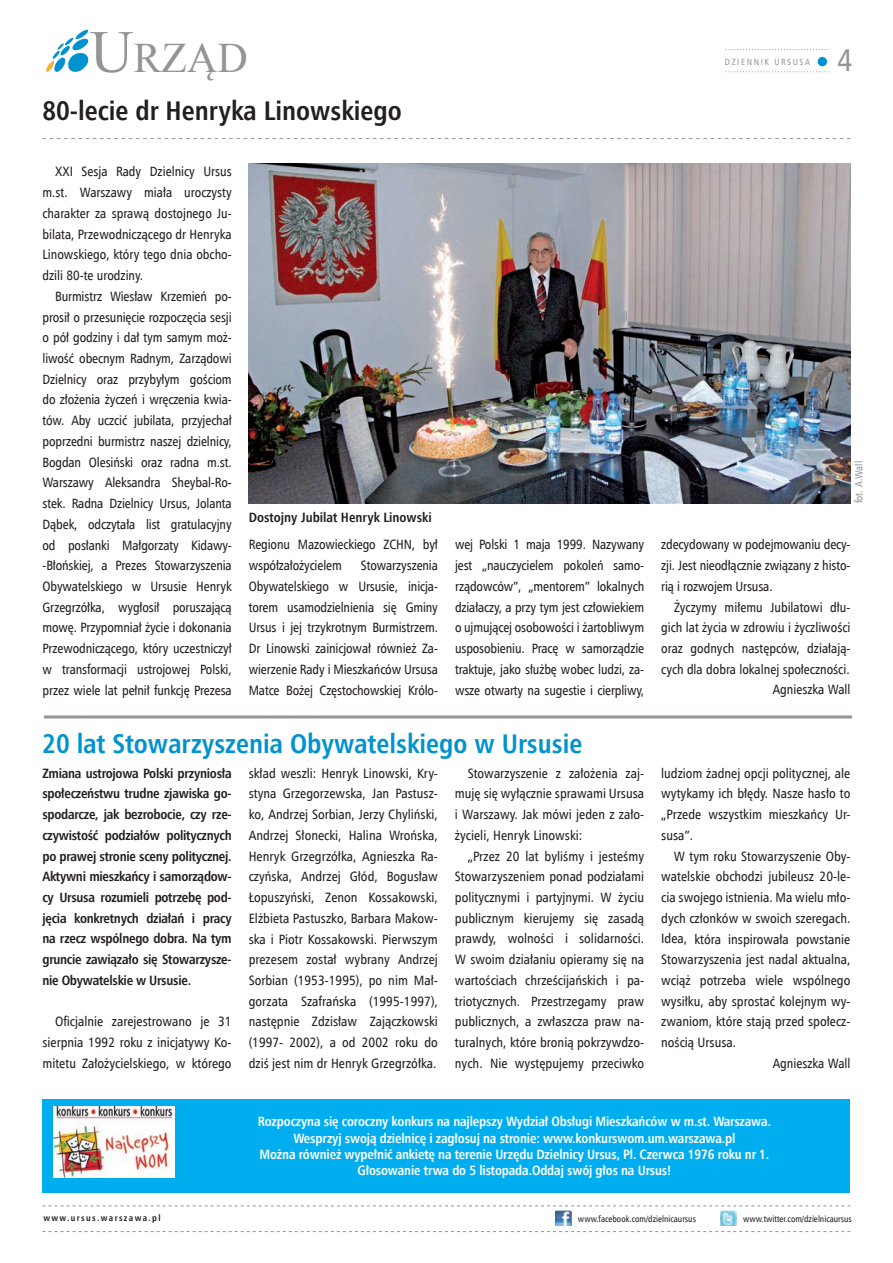
<style>
.page{position:relative;width:893px;height:1263px;background:#fff}
.page>*{position:absolute;margin:0;border:0;box-sizing:border-box;transform-origin:0 0}
.t1{font:42px "Times New Roman";color:#939598}
.t2{font:31.5px "Humnst 777 Cn EU";color:#939598}
.t3{font:700 27px "Humnst 777 Cn EU";color:#0093d0}
.t4{font:700 27px "Humnst 777 Cn EU";color:#231f20}
.t5{font:13.5px/20.7px "Humnst 777 Cn EU";color:#231f20;text-align:justify}
.t6{font:700 13.5px/20.7px "Humnst 777 Cn EU";letter-spacing:-.02em;color:#231f20;text-align:justify}
.t7{font:700 13.5px/16.2px "Humnst 777 Cn EU";letter-spacing:-.01em;color:#fff;text-align:center}
.t8{font:700 13.5px "Humnst 777 Cn EU";color:#231f20}
.t9{font:10.5px "Humnst 777 Cn EU";color:#939598}
.t10{font:9px "Humnst 777 Cn EU";color:#231f20}
.t11{font:700 9px "Humnst 777 Cn EU";letter-spacing:.15em;color:#231f20}
.t12{font:9px "Humnst 777 Cn EU";letter-spacing:.175em;color:#939598}
.s1{font-size:60px}
</style>
<div class="page">
<svg style="left:46px;top:29px;width:42px;height:43px"></svg>
<svg style="left:726px;top:49px;width:102px;height:1px"></svg>
<svg style="left:726px;top:71px;width:102px;height:1px"></svg>
<div style="left:818px;top:57px;width:9px;height:9px;background:#0093d0;border-radius:50%"></div>
<svg style="left:43px;top:1205px;width:807px;height:1px"></svg>
<svg style="left:43px;top:1231px;width:807px;height:1px"></svg>
<img style="left:721px;top:1210px;width:16px;height:16px">
<img style="left:555px;top:1210px;width:17px;height:16px">
<img style="left:249px;top:164px;width:601px;height:339px">
<svg style="left:43px;top:138px;width:807px;height:1px"></svg>
<hr style="left:44px;top:715px;width:808px;height:3px;background:#939598">
<div style="left:43px;top:1099px;width:807px;height:93px;background:#00aeef"></div>
<img style="left:54px;top:1106px;width:120px;height:71px">
<h1 class="t1" style="left:90px;top:29px;width:159px"><span class="s1">U</span>rząd</h1>
<h3 class="t4" style="left:42px;top:94px;width:361px">80-lecie dr Henryka Linowskiego</h3>
<p class="t5" style="left:43px;top:161px;width:191px;text-indent:13px">XXI Sesja Rady Dzielnicy Ursus m.st. Warszawy miała uroczysty charakter za sprawą dostojnego Ju&shy;bilata, Przewodniczącego dr Henryka Linowskiego, który tego dnia obcho&shy;dzili 80-te urodziny.</p>
<p class="t5" style="left:43px;top:286px;width:191px;text-indent:13px">Burmistrz Wiesław Krzemień po&shy;prosił o przesunięcie rozpoczęcia sesji o pół godziny i dał tym samym moż&shy;liwość obecnym Radnym, Zarządowi Dzielnicy oraz przybyłym gościom do złożenia życzeń i wręczenia kwia&shy;tów. Aby uczcić jubilata, przyjechał poprzedni burmistrz naszej dzielnicy, Bogdan Olesiński oraz radna m.st.<br>Warszawy Aleksandra Sheybal-Ro&shy;stek. Radna Dzielnicy Ursus, Jolanta Dąbek, odczytała list gratulacyjny od posłanki Małgorzaty Kidawy--Błońskiej, a Prezes Stowarzyszenia Obywatelskiego w Ursusie Henryk Grzegrzółka, wygłosił poruszającą mowę. Przypomniał życie i dokonania Przewodniczącego, który uczestniczył w transformacji ustrojowej Polski, przez wiele lat pełnił funkcję Prezesa</p>
<p class="t8" style="left:249px;top:509px;width:185px">Dostojny Jubilat Henryk Linowski</p>
<p class="t5" style="left:249px;top:534px;width:191px">Regionu Mazowieckiego ZCHN, był współzałożycielem</p>
<p class="t5" style="left:249px;top:555px;width:191px;text-indent:112px">Stowarzyszenia Obywatelskiego w Ursusie, inicja&shy;torem usamodzielnienia się Gminy Ursus i jej trzykrotnym Burmistrzem.<br>Dr Linowski zainicjował również Za&shy;wierzenie Rady i Mieszkańców Ursusa Matce Bożej Częstochowskiej Królo-</p>
<p class="t12" style="left:725px;top:56px;width:87px">DZIENNIK URSUSA</p>
<h2 class="t2" style="left:837px;top:41px;width:17px">4</h2>
<p class="t9" style="left:852px;top:503px;width:44px;rotate:-90deg">fot. A.Wall</p>
<p class="t5" style="left:455px;top:534px;width:191px">wej Polski 1 maja 1999. Nazywany jest „nauczycielem pokoleń samo&shy;rządowców”, „mentorem” lokalnych działaczy, a przy tym jest człowiekiem o ujmującej osobowości i żartobliwym usposobieniu. Pracę w samorządzie traktuje, jako służbę wobec ludzi, za&shy;wsze otwarty na sugestie i cierpliwy,</p>
<p class="t5" style="left:661px;top:534px;width:191px">zdecydowany w podejmowaniu decy&shy;zji. Jest nieodłącznie związany z histo&shy;rią i rozwojem Ursusa.</p>
<p class="t5" style="left:661px;top:596px;width:191px;text-align:right">Życzymy miłemu Jubilatowi dłu&shy;gich lat życia w zdrowiu i życzliwości oraz godnych następców, działają&shy;cych dla dobra lokalnej społeczności.<br>Agnieszka Wall</p>
<h3 class="t3" style="left:43px;top:726px;width:541px">20 lat Stowarzyszenia Obywatelskiego w Ursusie</h3>
<p class="t6" style="left:42px;top:763px;width:191px">Zmiana ustrojowa Polski przyniosła społeczeństwu trudne zjawiska go&shy;spodarcze, jak bezrobocie, czy rze&shy;czywistość podziałów politycznych po prawej stronie sceny politycznej.<br>Aktywni mieszkańcy i samorządow&shy;cy Ursusa rozumieli potrzebę pod&shy;jęcia konkretnych działań i pracy na rzecz wspólnego dobra. Na tym gruncie zawiązało się Stowarzysze&shy;nie Obywatelskie w Ursusie.</p>
<p class="t5" style="left:42px;top:1011px;width:191px;text-indent:13px">Oficjalnie zarejestrowano je 31 sierpnia 1992 roku z inicjatywy Ko&shy;mitetu Założycielskiego, w którego</p>
<p class="t5" style="left:249px;top:762px;width:191px">skład weszli: Henryk Linowski, Kry&shy;styna Grzegorzewska, Jan Pastusz&shy;ko, Andrzej Sorbian, Jerzy Chyliński, Andrzej Słonecki, Halina Wrońska, Henryk Grzegrzółka, Agnieszka Ra&shy;czyńska, Andrzej Głód, Bogusław Łopuszyński, Zenon Kossakowski, Elżbieta Pastuszko, Barbara Makow&shy;ska i Piotr Kossakowski. Pierwszym prezesem został wybrany Andrzej Sorbian (1953-1995), po nim Mał&shy;gorzata Szafrańska (1995-1997), następnie Zdzisław Zajączkowski (1997- 2002), a od 2002 roku do dziś jest nim dr Henryk Grzegrzółka.</p>
<p class="t5" style="left:455px;top:762px;width:191px;text-indent:13px">Stowarzyszenie z założenia zaj&shy;muję się wyłącznie sprawami Ursusa i Warszawy. Jak mówi jeden z zało&shy;życieli, Henryk Linowski:</p>
<p class="t5" style="left:455px;top:845px;width:191px;text-indent:13px">„Przez 20 lat byliśmy i jesteśmy Stowarzyszeniem ponad podziałami politycznymi i partyjnymi. W życiu publicznym kierujemy się zasadą prawdy, wolności i solidarności.<br>W swoim działaniu opieramy się na wartościach chrześcijańskich i pa&shy;triotycznych. Przestrzegamy praw publicznych, a zwłaszcza praw na&shy;turalnych, które bronią pokrzywdzo&shy;nych. Nie występujemy przeciwko</p>
<p class="t5" style="left:661px;top:762px;width:191px">ludziom żadnej opcji politycznej, ale wytykamy ich błędy. Nasze hasło to „Przede wszystkim mieszkańcy Ur&shy;susa”.</p>
<p class="t5" style="left:674px;top:845px;width:178px">W tym roku Stowarzyszenie Oby-</p>
<p class="t5" style="left:661px;top:866px;width:191px">watelskie obchodzi jubileusz 20-le-</p>
<p class="t5" style="left:661px;top:887px;width:191px">cia swojego istnienia. Ma wielu mło-</p>
<p class="t5" style="left:661px;top:908px;width:191px">dych członków w swoich szeregach.</p>
<p class="t5" style="left:661px;top:928px;width:191px">Idea, która inspirowała powstanie</p>
<p class="t5" style="left:661px;top:949px;width:191px">Stowarzyszenia jest nadal aktualna,</p>
<p class="t5" style="left:661px;top:970px;width:191px">wciąż potrzeba wiele wspólnego</p>
<p class="t5" style="left:661px;top:990px;width:191px">wysiłku, aby sprostać kolejnym wy-</p>
<p class="t5" style="left:661px;top:1011px;width:191px">zwaniom, które stają przed społecz-</p>
<p class="t5" style="left:661px;top:1032px;width:77px">nością Ursusa.</p>
<p class="t5" style="left:773px;top:1053px;width:79px">Agnieszka Wall</p>
<p class="t7" style="left:258px;top:1113px;width:515px">Rozpoczyna się coroczny konkurs na najlepszy Wydział Obsługi Mieszkańców w m.st. Warszawa.<br>Wesprzyj swoją dzielnicę i zagłosuj na stronie: www.konkurswom.um.warszawa.pl<br>Można również wypełnić ankietę na terenie Urzędu Dzielnicy Ursus, Pl. Czerwca 1976 roku nr 1.<br>Głosowanie trwa do 5 listopada.Oddaj swój głos na Ursus!</p>
<p class="t11" style="left:43px;top:1212px;width:119px">www.ursus.warszawa.pl</p>
<p class="t10" style="left:578px;top:1213px;width:120px">www.facebook.com/dzielnicaursus</p>
<p class="t10" style="left:743px;top:1213px;width:110px">www.twitter.com/dzielnicaursus</p>
</div>
